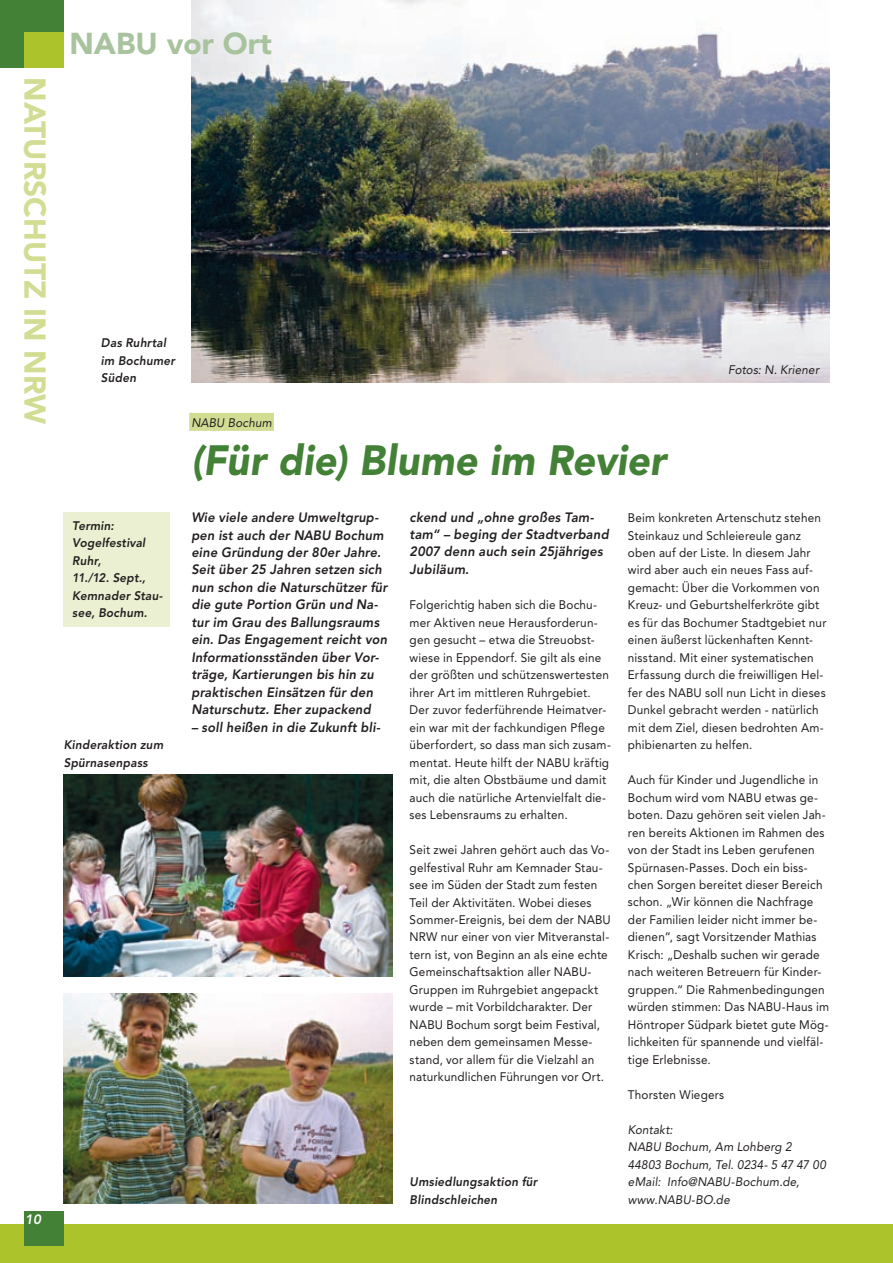
<style>
.page{position:relative;width:893px;height:1263px;background:#fff}
.page>*{position:absolute;margin:0;border:0;box-sizing:border-box;transform-origin:0 0}
.t1{font:italic 900 42px "Avenir";letter-spacing:.005em;color:#438136;scale:.95 1}
.t2{font:900 30px "Avenir";color:#d2dd93}
.t3{font:900 30px "Avenir";color:#a9c39e}
.t4{font:italic 800 13.5px/17.4px "Avenir";letter-spacing:.015em;color:#231f20;scale:.95 1}
.t5{font:italic 800 13.5px "Avenir";color:#fff}
.t6{font:12.3px/17.4px "Avenir";letter-spacing:.015em;color:#231f20;scale:.95 1}
.t7{font:italic 800 12.3px/17.4px "Avenir";letter-spacing:.02em;color:#231f20;scale:.95 1}
.t8{font:italic 12.3px/17.4px "Avenir";letter-spacing:.015em;color:#231f20;scale:.95 1}
</style>
<div class="page">
<img style="left:191px;top:0;width:638px;height:382px">
<div style="left:0;top:0;width:64px;height:68px;background:#438136"></div>
<div style="left:24px;top:33px;width:40px;height:35px;background:#acc32b"></div>
<div style="left:0;top:1225px;width:893px;height:38px;background:#acc32b"></div>
<div style="left:24px;top:1212px;width:40px;height:34px;background:#438136"></div>
<img style="left:64px;top:994px;width:329px;height:210px">
<img style="left:64px;top:774px;width:329px;height:202px">
<div style="left:189px;top:413px;width:85px;height:18px;background:#d2dd93"></div>
<div style="left:64px;top:512px;width:106px;height:115px;background:#ebf0d2"></div>
<h2 class="t2" style="left:53px;top:77px;width:348px;rotate:90deg">Naturschutz in NRW</h2>
<p class="t5" style="left:25px;top:1211px;width:17px">10</p>
<h2 class="t3" style="left:69px;top:25px;width:204px">NABU vor Ort</h2>
<p class="t7" style="left:101px;top:334px;width:80px">Das Ruhrtal im Bochumer<br>Süden</p>
<p class="t8" style="left:191px;top:414px;width:86px">NABU Bochum</p>
<h1 class="t1" style="left:191px;top:435px;width:501px">(Für die) Blume im Revier</h1>
<p class="t8" style="left:728px;top:361px;width:97px">Fotos: N. Kriener</p>
<p class="t7" style="left:72px;top:517px;width:96px">Termin:<br>Vogelfestival<br>Ruhr,<br>11./12. Sept.,<br>Kemnader Stau&shy;see, Bochum.</p>
<p class="t7" style="left:64px;top:736px;width:106px">Kinderaktion zum<br>Spürnasenpass</p>
<p class="t4" style="left:191px;top:509px;width:208px">Wie viele andere Umweltgrup&shy;pen ist auch der NABU Bochum eine Gründung der 80er Jahre.<br>Seit über 25 Jahren setzen sich nun schon die Naturschützer für die gute Portion Grün und Na&shy;tur im Grau des Ballungsraums ein. Das Engagement reicht von<br>Informationsständen über Vor&shy;träge, Kartierungen bis hin zu praktischen Einsätzen für den<br>Naturschutz. Eher zupackend</p>
<p class="t4" style="left:191px;top:718px;width:200px">– soll heißen in die Zukunft bli-</p>
<p class="t4" style="left:410px;top:508px;width:211px">ckend und „ohne großes Tam&shy;tam“ – beging der Stadtverband<br>2007 denn auch sein 25jähriges<br>Jubiläum.</p>
<p class="t6" style="left:410px;top:596px;width:213px">Folgerichtig haben sich die Bochu&shy;mer Aktiven neue Herausforderun&shy;gen gesucht – etwa die Streuobst&shy;wiese in Eppendorf. Sie gilt als eine der größten und schützenswertesten ihrer Art im mittleren Ruhrgebiet.<br>Der zuvor federführende Heimatver&shy;ein war mit der fachkundigen Pflege überfordert, so dass man sich zusam&shy;mentat. Heute hilft der NABU kräftig mit, die alten Obstbäume und damit auch die natürliche Artenvielfalt die&shy;ses Lebensraums zu erhalten.</p>
<p class="t6" style="left:410px;top:841px;width:213px">Seit zwei Jahren gehört auch das Vo&shy;gelfestival Ruhr am Kemnader Stau&shy;see im Süden der Stadt zum festen Teil der Aktivitäten. Wobei dieses Sommer-Ereignis, bei dem der NABU NRW nur einer von vier Mitveranstal&shy;tern ist, von Beginn an als eine echte Gemeinschaftsaktion aller NABU-Gruppen im Ruhrgebiet angepackt wurde – mit Vorbildcharakter. Der NABU Bochum sorgt beim Festival, neben dem gemeinsamen Messe&shy;stand, vor allem für die Vielzahl an naturkundlichen Führungen vor Ort.</p>
<p class="t7" style="left:410px;top:1173px;width:136px">Umsiedlungsaktion für<br>Blindschleichen</p>
<p class="t6" style="left:628px;top:509px;width:210px">Beim konkreten Artenschutz stehen Steinkauz und Schleiereule ganz oben auf der Liste. In diesem Jahr wird aber auch ein neues Fass auf&shy;gemacht: Über die Vorkommen von Kreuz- und Geburtshelferkröte gibt es für das Bochumer Stadtgebiet nur einen äußerst lückenhaften Kennt&shy;nisstand. Mit einer systematischen Erfassung durch die freiwilligen Hel&shy;fer des NABU soll nun Licht in dieses Dunkel gebracht werden - natürlich mit dem Ziel, diesen bedrohten Am&shy;phibienarten zu helfen.</p>
<p class="t6" style="left:628px;top:771px;width:213px">Auch für Kinder und Jugendliche in Bochum wird vom NABU etwas ge&shy;boten. Dazu gehören seit vielen Jah&shy;ren bereits Aktionen im Rahmen des von der Stadt ins Leben gerufenen Spürnasen-Passes. Doch ein biss&shy;chen Sorgen bereitet dieser Bereich schon. „Wir können die Nachfrage der Familien leider nicht immer be&shy;dienen“, sagt Vorsitzender Mathias Krisch: „Deshalb suchen wir gerade nach weiteren Betreuern für Kinder&shy;gruppen.“ Die Rahmenbedingungen würden stimmen: Das NABU-Haus im Höntroper Südpark bietet gute Mög&shy;lichkeiten für spannende und vielfäl&shy;tige Erlebnisse.</p>
<p class="t6" style="left:628px;top:1086px;width:103px">Thorsten Wiegers</p>
<p class="t8" style="left:628px;top:1121px;width:210px">Kontakt:<br>NABU Bochum, Am Lohberg 2<br>44803 Bochum, Tel. 0234- 5 47 47 00 eMail: Info@NABU-Bochum.de, www.NABU-BO.de</p>
</div>
